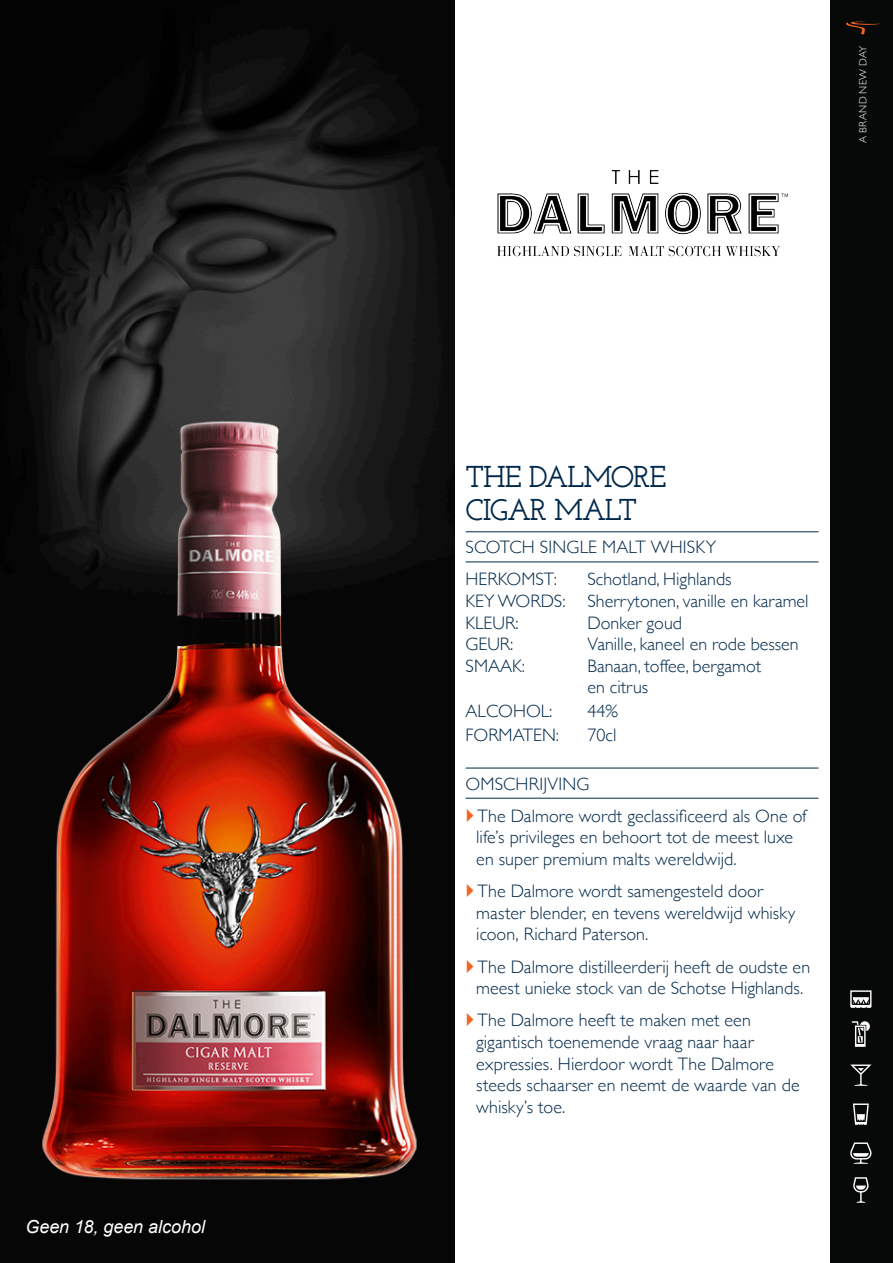
<style>
.page{position:relative;width:893px;height:1263px;background:#070808}
.page>*{position:absolute;margin:0;border:0;box-sizing:border-box;transform-origin:0 0}
.TITEL__merknaam{font:600 30px "Josefin Slab";letter-spacing:-.04em;color:#00284a}
.Titel_lijn-boven_ond{font:300 18px/21.6px "Gill Sans";color:#00284a}
.t1{font:italic 18px "Arial";letter-spacing:-.005em;color:#fff}
.t2{font:300 10.5px "Gill Sans";letter-spacing:.035em;color:#fff}
</style>
<div class="page">
<img style="left:37px;top:56px;width:405px;height:411px">
<img style="left:37px;top:395px;width:386px;height:785px">
<div style="left:455px;top:0;width:374px;height:1263px;background:#fff"></div>
<svg style="left:846px;top:21px;width:34px;height:13px"></svg>
<svg style="left:850px;top:990px;width:21px;height:18px"></svg>
<svg style="left:852px;top:1021px;width:18px;height:26px"></svg>
<svg style="left:850px;top:1064px;width:21px;height:22px"></svg>
<svg style="left:853px;top:1103px;width:16px;height:22px"></svg>
<svg style="left:850px;top:1142px;width:21px;height:22px"></svg>
<svg style="left:853px;top:1177px;width:15px;height:26px"></svg>
<img style="left:497px;top:170px;width:291px;height:87px">
<hr style="left:466px;top:531px;width:353px;height:1px;background:#00284a">
<hr style="left:466px;top:562px;width:353px;height:1px;background:#00284a">
<hr style="left:466px;top:768px;width:353px;height:1px;background:#00284a">
<hr style="left:466px;top:798px;width:353px;height:1px;background:#00284a">
<p class="t1" style="left:26px;top:1215px;width:181px">Geen 18, geen alcohol</p>
<p class="t2" style="left:855px;top:143px;width:99px;rotate:-90deg">A BRAND NEW DAY</p>
<p class="TITEL__merknaam" style="left:466px;top:459px;width:202px">THE DALMORE</p>
<p class="TITEL__merknaam" style="left:466px;top:492px;width:173px">CIGAR MALT</p>
<p class="Titel_lijn-boven_ond" style="left:466px;top:536px;width:252px">SCOTCH SINGLE MALT WHISKY</p>
<p class="Titel_lijn-boven_ond" style="left:466px;top:568px;width:93px">HERKOMST:</p>
<p class="Titel_lijn-boven_ond" style="left:587px;top:568px;width:146px">Schotland, Highlands</p>
<p class="Titel_lijn-boven_ond" style="left:466px;top:589px;width:344px">KEY WORDS: Sherrytonen, vanille en karamel</p>
<p class="Titel_lijn-boven_ond" style="left:466px;top:611px;width:54px">KLEUR:</p>
<p class="Titel_lijn-boven_ond" style="left:587px;top:611px;width:96px">Donker goud</p>
<p class="Titel_lijn-boven_ond" style="left:466px;top:633px;width:49px">GEUR:</p>
<p class="Titel_lijn-boven_ond" style="left:587px;top:633px;width:213px">Vanille, kaneel en rode bessen</p>
<p class="Titel_lijn-boven_ond" style="left:466px;top:654px;width:61px">SMAAK:</p>
<p class="Titel_lijn-boven_ond" style="left:587px;top:654px;width:175px">Banaan, toffee, bergamot en citrus</p>
<p class="Titel_lijn-boven_ond" style="left:466px;top:700px;width:88px">ALCOHOL:</p>
<p class="Titel_lijn-boven_ond" style="left:587px;top:700px;width:32px">44%</p>
<p class="Titel_lijn-boven_ond" style="left:466px;top:724px;width:95px">FORMATEN:</p>
<p class="Titel_lijn-boven_ond" style="left:587px;top:724px;width:30px">70cl</p>
<p class="Titel_lijn-boven_ond" style="left:466px;top:772px;width:125px">OMSCHRIJVING</p>
<p class="Titel_lijn-boven_ond" style="left:476px;top:804px;width:332px">The Dalmore wordt geclassificeerd als One of life’s privileges en behoort tot de meest luxe en super premium malts wereldwijd.</p>
<p class="Titel_lijn-boven_ond" style="left:476px;top:880px;width:321px">The Dalmore wordt samengesteld door master blender, en tevens wereldwijd whisky icoon, Richard Paterson.</p>
<p class="Titel_lijn-boven_ond" style="left:476px;top:955px;width:335px">The Dalmore distilleerderij heeft de oudste en meest unieke stock van de Schotse Highlands.</p>
<p class="Titel_lijn-boven_ond" style="left:476px;top:1009px;width:325px">The Dalmore heeft te maken met een gigantisch toenemende vraag naar haar expressies. Hierdoor wordt The Dalmore steeds schaarser en neemt de waarde van de whisky’s toe.</p>
</div>
